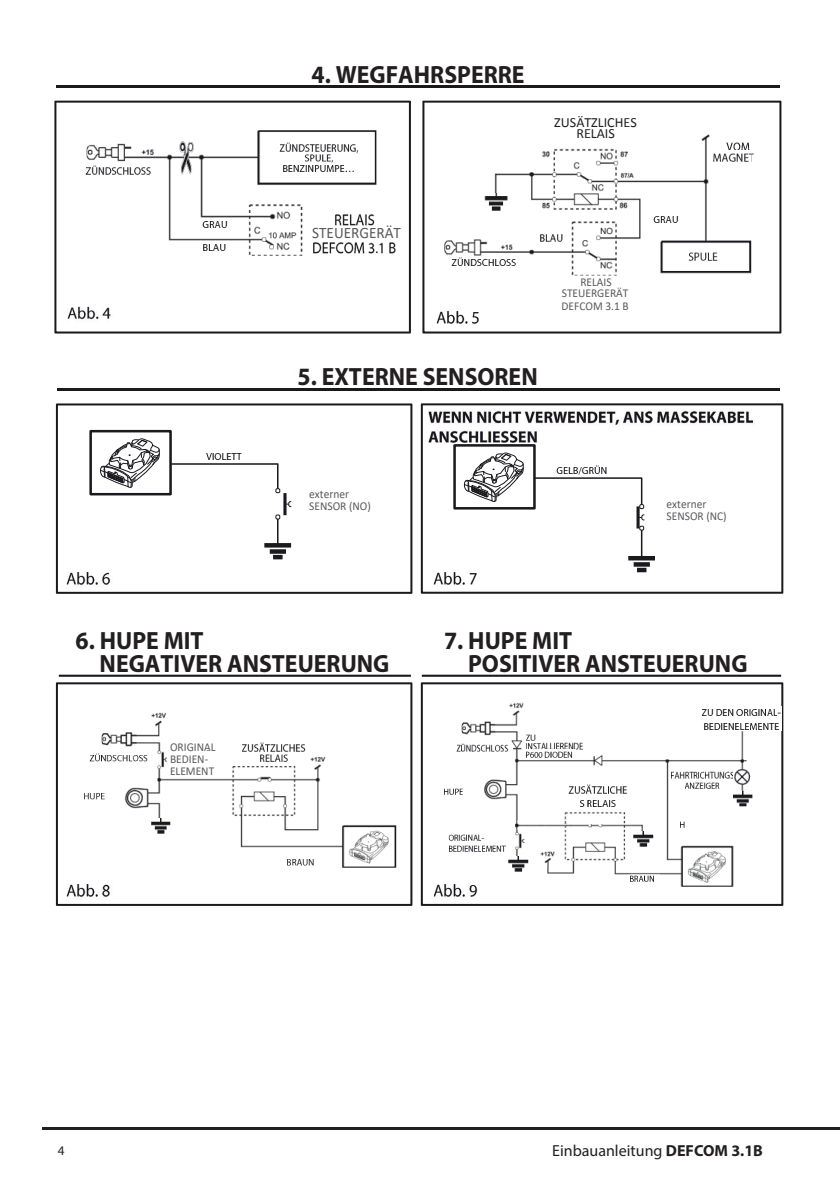
<style>
.page{position:relative;width:840px;height:1191px;background:#fff}
.page>*{position:absolute;margin:0;border:0;box-sizing:border-box;transform-origin:0 0}
.t1{font:700 25px/23px "Myriad Pro";color:#231f20;scale:.95 1}
.t2{font:16px "Myriad Pro";color:#231f20}
.t3{font:16px "Calibri";color:#5a5a5d;scale:.95 1}
.t4{font:14px/11.2px "Calibri";color:#231f20;text-align:center}
.t5{font:13.2px "Myriad Pro";color:#231f20}
.t6{font:12px/12px "Calibri";color:#5a5a5d;scale:.95 1}
.s1{font-weight:700}
</style>
<div class="page">
<hr style="left:43px;top:1127px;width:796px;height:3px;background:#231f20">
<svg style="left:420px;top:682px;width:362px;height:224px"></svg>
<img style="left:461px;top:703px;width:290px;height:183px">
<svg style="left:54px;top:101px;width:356px;height:232px"></svg>
<img style="left:86px;top:130px;width:290px;height:126px">
<svg style="left:422px;top:101px;width:359px;height:232px"></svg>
<img style="left:444px;top:134px;width:306px;height:141px">
<svg style="left:56px;top:403px;width:356px;height:191px"></svg>
<div style="left:91px;top:431px;width:79px;height:63px;background:#fff"></div>
<div style="left:89px;top:430px;width:83px;height:65px;border:3px solid #1a191e"></div>
<svg style="left:264px;top:543px;width:27px;height:4px"></svg>
<div style="left:269px;top:549px;width:17px;height:5px;background:#1a191e"></div>
<svg style="left:273px;top:555px;width:9px;height:4px"></svg>
<svg style="left:100px;top:438px;width:60px;height:50px"></svg>
<svg style="left:171px;top:463px;width:109px;height:30px"></svg>
<svg style="left:275px;top:514px;width:5px;height:30px"></svg>
<svg style="left:286px;top:500px;width:6px;height:7px"></svg>
<hr style="left:283px;top:493px;width:3px;height:22px;background:#1a191e">
<svg style="left:420px;top:403px;width:362px;height:191px"></svg>
<div style="left:454px;top:445px;width:80px;height:63px;background:#fff"></div>
<div style="left:453px;top:444px;width:82px;height:65px;border:3px solid #1a191e"></div>
<hr style="left:628px;top:556px;width:26px;height:4px;background:#1a191e">
<svg style="left:633px;top:562px;width:16px;height:4px"></svg>
<hr style="left:636px;top:568px;width:10px;height:4px;background:#1a191e">
<hr style="left:640px;top:528px;width:2px;height:29px;background:#1a191e">
<svg style="left:463px;top:452px;width:60px;height:50px"></svg>
<svg style="left:534px;top:477px;width:111px;height:53px"></svg>
<hr style="left:636px;top:506px;width:3px;height:22px;background:#1a191e">
<svg style="left:56px;top:682px;width:356px;height:224px"></svg>
<img style="left:102px;top:712px;width:294px;height:155px">
<hr style="left:59px;top:674px;width:351px;height:3px;background:#1a191e">
<hr style="left:421px;top:674px;width:359px;height:3px;background:#1a191e">
<img style="left:670px;top:794px;width:14px;height:35px">
<svg style="left:679px;top:819px;width:5px;height:10px"></svg>
<hr style="left:56px;top:85px;width:723px;height:3px;background:#1a191e">
<img style="left:86px;top:165px;width:70px;height:12px">
<img style="left:202px;top:218px;width:31px;height:12px">
<img style="left:202px;top:241px;width:29px;height:12px">
<img style="left:279px;top:142px;width:86px;height:12px">
<img style="left:304px;top:152px;width:35px;height:11px">
<img style="left:282px;top:163px;width:78px;height:12px">
<img style="left:334px;top:211px;width:49px;height:17px">
<img style="left:376px;top:239px;width:26px;height:17px">
<img style="left:312px;top:239px;width:64px;height:17px">
<img style="left:451px;top:257px;width:70px;height:12px">
<img style="left:539px;top:232px;width:29px;height:12px">
<img style="left:653px;top:213px;width:31px;height:12px">
<img style="left:726px;top:139px;width:24px;height:12px">
<img style="left:712px;top:151px;width:38px;height:13px">
<svg style="left:750px;top:139px;width:10px;height:25px"></svg>
<img style="left:688px;top:250px;width:34px;height:13px">
<hr style="left:57px;top:388px;width:722px;height:3px;background:#1a191e">
<img style="left:206px;top:450px;width:40px;height:12px">
<img style="left:556px;top:464px;width:56px;height:12px">
<img style="left:67px;top:568px;width:50px;height:20px">
<img style="left:433px;top:568px;width:50px;height:20px">
<svg style="left:90px;top:752px;width:12px;height:11px"></svg>
<img style="left:102px;top:752px;width:51px;height:11px">
<img style="left:84px;top:790px;width:18px;height:11px">
<svg style="left:102px;top:790px;width:8px;height:11px"></svg>
<svg style="left:207px;top:744px;width:5px;height:11px"></svg>
<img style="left:242px;top:742px;width:70px;height:12px">
<img style="left:259px;top:752px;width:33px;height:12px">
<svg style="left:456px;top:743px;width:5px;height:9px"></svg>
<img style="left:461px;top:743px;width:51px;height:9px">
<img style="left:444px;top:786px;width:17px;height:10px">
<svg style="left:461px;top:786px;width:6px;height:10px"></svg>
<img style="left:526px;top:732px;width:15px;height:9px">
<img style="left:526px;top:741px;width:61px;height:10px">
<svg style="left:526px;top:741px;width:15px;height:1px"></svg>
<img style="left:526px;top:750px;width:49px;height:9px">
<img style="left:286px;top:857px;width:33px;height:11px">
<img style="left:67px;top:880px;width:50px;height:20px">
<img style="left:433px;top:880px;width:50px;height:20px">
<img style="left:461px;top:880px;width:22px;height:6px">
<img style="left:630px;top:873px;width:28px;height:10px">
<img style="left:482px;top:193px;width:26px;height:19px">
<img style="left:149px;top:818px;width:22px;height:16px">
<img style="left:506px;top:856px;width:22px;height:15px">
<img style="left:730px;top:790px;width:22px;height:16px">
<img style="left:631px;top:831px;width:22px;height:16px">
<img style="left:670px;top:779px;width:62px;height:15px">
<img style="left:670px;top:770px;width:62px;height:9px">
<img style="left:684px;top:781px;width:38px;height:9px">
<img style="left:700px;top:706px;width:80px;height:24px">
<img style="left:701px;top:706px;width:75px;height:12px">
<svg style="left:776px;top:706px;width:4px;height:12px"></svg>
<img style="left:703px;top:720px;width:77px;height:10px">
<img style="left:566px;top:783px;width:62px;height:1px">
<img style="left:566px;top:784px;width:62px;height:25px">
<img style="left:568px;top:784px;width:60px;height:12px">
<img style="left:589px;top:797px;width:31px;height:12px">
<svg style="left:579px;top:797px;width:10px;height:12px"></svg>
<img style="left:448px;top:853px;width:57px;height:5px">
<svg style="left:448px;top:832px;width:57px;height:11px"></svg>
<img style="left:448px;top:843px;width:57px;height:10px">
<img style="left:67px;top:323px;width:50px;height:2px">
<img style="left:67px;top:303px;width:50px;height:20px">
<img style="left:436px;top:327px;width:50px;height:3px">
<img style="left:436px;top:308px;width:50px;height:19px">
<img style="left:428px;top:406px;width:347px;height:37px">
<img style="left:428px;top:406px;width:336px;height:20px">
<img style="left:428px;top:426px;width:121px;height:16px">
<p class="t1" style="left:311px;top:62px;width:226px">4. WEGFAHRSPERRE</p>
<p class="t4" style="left:554px;top:117px;width:84px">ZUSÄTZLICHES<br>RELAIS</p>
<p class="t3" style="left:312px;top:222px;width:95px">STEUERGERÄT</p>
<p class="t1" style="left:297px;top:364px;width:254px">5. EXTERNE SENSOREN</p>
<p class="t6" style="left:580px;top:275px;width:34px">RELAIS</p>
<p class="t6" style="left:561px;top:287px;width:72px">STEUERGERÄT<br>DEFCOM 3.1 B</p>
<p class="t6" style="left:309px;top:487px;width:66px">externer<br>SENSOR (NO)</p>
<p class="t6" style="left:666px;top:498px;width:65px">externer<br>SENSOR (NC)</p>
<p class="t1" style="left:100px;top:628px;width:306px;text-indent:-24px">6. HUPE MIT<br>NEGATIVER ANSTEUERUNG</p>
<p class="t1" style="left:468px;top:628px;width:295px;text-indent:-24px">7. HUPE MIT<br>POSITIVER ANSTEUERUNG</p>
<p class="t6" style="left:170px;top:740px;width:49px">ORIGINAL<br>BEDIEN-<br>ELEMENT</p>
<p class="t5" style="left:58px;top:1142px;width:8px">4</p>
<p class="t2" style="left:552px;top:1141px;width:212px">Einbauanleitung <span class="s1">DEFCOM 3.1B</span></p>
</div>
